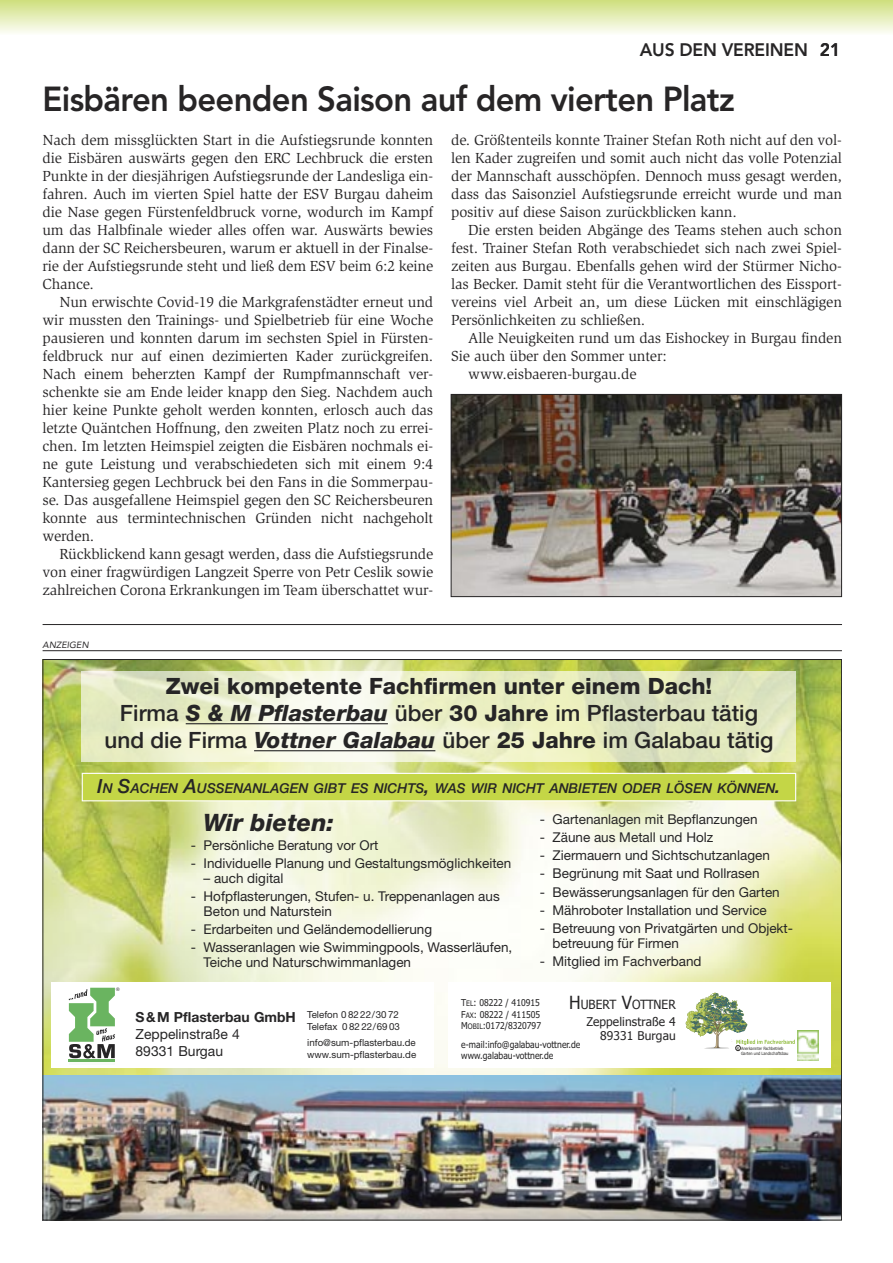
<style>
.page{position:relative;width:893px;height:1263px;background:#fff}
.page>*{position:absolute;margin:0;border:0;box-sizing:border-box;transform-origin:0 0}
.t1{font:800 34.5px "Avenir LT Std";letter-spacing:-.02em;color:#272526;scale:.95 1}
.t2{font:italic 800 24px "Helvetica Neue LT Std";color:#262526}
.t3{font:500 22.5px/27px "Helvetica Neue LT Std";color:#262526;text-align:center}
.t4{font:800 18px "Avenir LT Std";letter-spacing:-.01em;color:#272526}
.t5{font:15px/18px "Slimbach Std";letter-spacing:-.01em;color:#272526;text-align:justify}
.t6{font:13.95px/17.4px "Helvetica Neue";color:#262526}
.t7{font:italic 500 13.65px "Helvetica Neue LT Std";color:#262526}
.t8{font:13.5px/15px "Helvetica Neue LT Std";color:#262526}
.t9{font:12.6px "Tahoma";color:#262526;scale:.95 1}
.t10{font:12px/14.4px "Tahoma";letter-spacing:.01em;color:#262526;text-align:right}
.t11{font:9.75px/12.1px "Helvetica Neue";color:#262526}
.t12{font:9.45px/11.4px "Tahoma";color:#262526;scale:.91 1}
.t13{font:italic 9px "Avenir LT Std";letter-spacing:.01em;color:#272526}
.t14{font:4.8px "Helvetica";color:#262526}
.t15{font:4.35px/5.2px "Tahoma";color:#31302e;scale:.91 1}
.s1{font-weight:800}
.s2{font-weight:800;font-style:italic}
.s3{font-size:19.5px}
.s4{font-weight:700}
.s5{font-size:18px}
.s6{font-size:7.65px}
</style>
<div class="page">
<div style="left:0;top:0;width:893px;height:34px;background:linear-gradient(to bottom,#cfdf7d,#fafcf2)"></div>
<hr style="left:43px;top:624px;width:799px;height:1px;background:#272526">
<hr style="left:43px;top:650px;width:799px;height:1px;background:#272526">
<img style="left:45px;top:661px;width:795px;height:414px">
<img style="left:45px;top:1075px;width:795px;height:143px">
<div style="left:51px;top:982px;width:383px;height:86px;background:#fff"></div>
<hr style="left:69px;top:1061px;width:46px;height:4px;background:#fafcf8">
<hr style="left:69px;top:1059px;width:46px;height:3px;background:#6ab460">
<svg style="left:69px;top:988px;width:46px;height:70px"></svg>
<div style="left:448px;top:982px;width:383px;height:86px;background:#fff"></div>
<img style="left:797px;top:1030px;width:21px;height:31px">
<svg style="left:685px;top:992px;width:110px;height:60px"></svg>
<div style="left:82px;top:671px;width:714px;height:91px;background:#fff;opacity:.65"></div>
<hr style="left:186px;top:723px;width:202px;height:1px;background:#262526">
<hr style="left:254px;top:750px;width:181px;height:1px;background:#262526">
<div style="left:83px;top:774px;width:712px;height:26px;background:#c4d646"></div>
<div style="left:82px;top:773px;width:714px;height:28px;border:1px solid #fff"></div>
<img style="left:453px;top:396px;width:387px;height:199px">
<div style="left:451px;top:394px;width:391px;height:203px;border:1px solid #272526"></div>
<p class="t4" style="left:640px;top:43px;width:170px">AUS DEN VEREINEN</p>
<p class="t4" style="left:820px;top:43px;width:22px">21</p>
<p class="t1" style="left:43px;top:85px;width:730px">Eisbären beenden Saison auf dem vierten Platz</p>
<p class="t5" style="left:43px;top:132px;width:392px">Nach dem missglückten Start in die Aufstiegsrunde konnten die Eisbären auswärts gegen den ERC Lechbruck die ersten Punkte in der diesjährigen Aufstiegsrunde der Landesliga ein&shy;fahren. Auch im vierten Spiel hatte der ESV Burgau daheim die Nase gegen Fürstenfeldbruck vorne, wodurch im Kampf um das Halbfinale wieder alles offen war. Auswärts bewies dann der SC Reichersbeuren, warum er aktuell in der Finalse&shy;rie der Aufstiegsrunde steht und ließ dem ESV beim 6:2 keine Chance.</p>
<p class="t5" style="left:43px;top:294px;width:392px;text-indent:17px">Nun erwischte Covid-19 die Markgrafenstädter erneut und wir mussten den Trainings- und Spielbetrieb für eine Woche pausieren und konnten darum im sechsten Spiel in Fürsten&shy;feldbruck nur auf einen dezimierten Kader zurückgreifen.<br>Nach einem beherzten Kampf der Rumpfmannschaft ver&shy;schenkte sie am Ende leider knapp den Sieg. Nachdem auch hier keine Punkte geholt werden konnten, erlosch auch das letzte Quäntchen Hoffnung, den zweiten Platz noch zu errei&shy;chen. Im letzten Heimspiel zeigten die Eisbären nochmals ei&shy;ne gute Leistung und verabschiedeten sich mit einem 9:4<br>Kantersieg gegen Lechbruck bei den Fans in die Sommerpau&shy;se. Das ausgefallene Heimspiel gegen den SC Reichersbeuren konnte aus termintechnischen Gründen nicht nachgeholt werden.</p>
<p class="t5" style="left:43px;top:546px;width:392px;text-indent:17px">Rückblickend kann gesagt werden, dass die Aufstiegsrunde von einer fragwürdigen Langzeit Sperre von Petr Ceslik sowie zahlreichen Corona Erkrankungen im Team überschattet wur-</p>
<p class="t13" style="left:43px;top:642px;width:48px">ANZEIGEN</p>
<p class="t5" style="left:451px;top:132px;width:392px">de. Größtenteils konnte Trainer Stefan Roth nicht auf den vol&shy;len Kader zugreifen und somit auch nicht das volle Potenzial der Mannschaft ausschöpfen. Dennoch muss gesagt werden, dass das Saisonziel Aufstiegsrunde erreicht wurde und man positiv auf diese Saison zurückblicken kann.</p>
<p class="t5" style="left:451px;top:222px;width:392px;text-indent:17px">Die ersten beiden Abgänge des Teams stehen auch schon fest. Trainer Stefan Roth verabschiedet sich nach zwei Spiel&shy;zeiten aus Burgau. Ebenfalls gehen wird der Stürmer Nicho&shy;las Becker. Damit steht für die Verantwortlichen des Eissport&shy;vereins viel Arbeit an, um diese Lücken mit einschlägigen Persönlichkeiten zu schließen.</p>
<p class="t5" style="left:451px;top:330px;width:392px;text-indent:17px">Alle Neuigkeiten rund um das Eishockey in Burgau finden<br>Sie auch über den Sommer unter:</p>
<p class="t5" style="left:468px;top:366px;width:170px">www.eisbaeren-burgau.de</p>
<p class="t3" style="left:104px;top:675px;width:671px"><span class="s1">Zwei kompetente Fachfirmen unter einem Dach!<br></span>Firma <span class="s2">S &amp; M Pflasterbau</span> über <span class="s1">30 Jahre</span> im Pflasterbau tätig und die Firma <span class="s2">Vottner Galabau</span> über <span class="s1">25 Jahre</span> im Galabau tätig</p>
<p class="t7" style="left:97px;top:780px;width:685px"><span class="s3">I</span>N <span class="s3">S</span>ACHEN <span class="s3">A</span>USSENANLAGEN GIBT ES NICHTS<span class="s3">,</span> WAS WIR NICHT ANBIETEN ODER LÖSEN KÖNNEN<span class="s3">.</span></p>
<p class="t14" style="left:116px;top:988px;width:5px">®</p>
<p class="t2" style="left:204px;top:809px;width:132px">Wir bieten:</p>
<p class="t8" style="left:191px;top:839px;width:189px">- Persönliche Beratung vor Ort</p>
<p class="t8" style="left:191px;top:857px;width:322px">- Individuelle Planung und Gestaltungsmöglichkeiten</p>
<p class="t8" style="left:204px;top:872px;width:82px">– auch digital</p>
<p class="t8" style="left:204px;top:890px;width:298px;text-indent:-13px">- Hofpflasterungen, Stufen- u. Treppenanlagen aus<br>Beton und Naturstein</p>
<p class="t8" style="left:191px;top:923px;width:243px">- Erdarbeiten und Geländemodellierung</p>
<p class="t8" style="left:204px;top:942px;width:310px;text-indent:-13px">- Wasseranlagen wie Swimmingpools, Wasserläufen,<br>Teiche und Naturschwimmanlagen</p>
<p class="t8" style="left:540px;top:813px;width:219px">- Gartenanlagen mit Bepflanzungen</p>
<p class="t8" style="left:540px;top:831px;width:175px">- Zäune aus Metall und Holz</p>
<p class="t8" style="left:540px;top:849px;width:232px">- Ziermauern und Sichtschutzanlagen</p>
<p class="t8" style="left:540px;top:868px;width:221px">- Begrünung mit Saat und Rollrasen</p>
<p class="t8" style="left:540px;top:886px;width:242px">- Bewässerungsanlagen für den Garten</p>
<p class="t8" style="left:540px;top:904px;width:229px">- Mähroboter Installation und Service</p>
<p class="t8" style="left:553px;top:922px;width:242px;text-indent:-13px">- Betreuung von Privatgärten und Objekt&shy;betreuung für Firmen</p>
<p class="t8" style="left:540px;top:955px;width:163px">- Mitglied im Fachverband</p>
<p class="t6" style="left:136px;top:1009px;width:162px"><span class="s4">S &amp; M Pflasterbau GmbH<br></span>Zeppelinstraße 4<br>89331 Burgau</p>
<p class="t11" style="left:307px;top:1010px;width:94px">Telefon 0 82 22/30 72<br>Telefax 0 82 22/69 03</p>
<p class="t11" style="left:307px;top:1037px;width:111px">info@sum-pflasterbau.de www.sum-pflasterbau.de</p>
<p class="t9" style="left:569px;top:996px;width:114px"><span class="s5">H</span>UBERT <span class="s5">V</span>OTTNER</p>
<p class="t10" style="left:586px;top:1014px;width:91px">Zeppelinstraße 4<br>89331 Burgau</p>
<p class="t12" style="left:461px;top:998px;width:89px">T<span class="s6">EL</span>: 08222 / 410915<br>F<span class="s6">AX</span>: 08222 / 411505<br>M<span class="s6">OBIL</span>:0172/8320797</p>
<p class="t12" style="left:461px;top:1039px;width:132px">e-mail:info@galabau-vottner.de</p>
<p class="t15" style="left:737px;top:1046px;width:4px">R</p>
<p class="t12" style="left:461px;top:1051px;width:103px">www.galabau-vottner.de</p>
<p class="t15" style="left:741px;top:1046px;width:54px">Anerkannter Fachbetrieb<br>Garten und Landschaftsbau</p>
</div>
